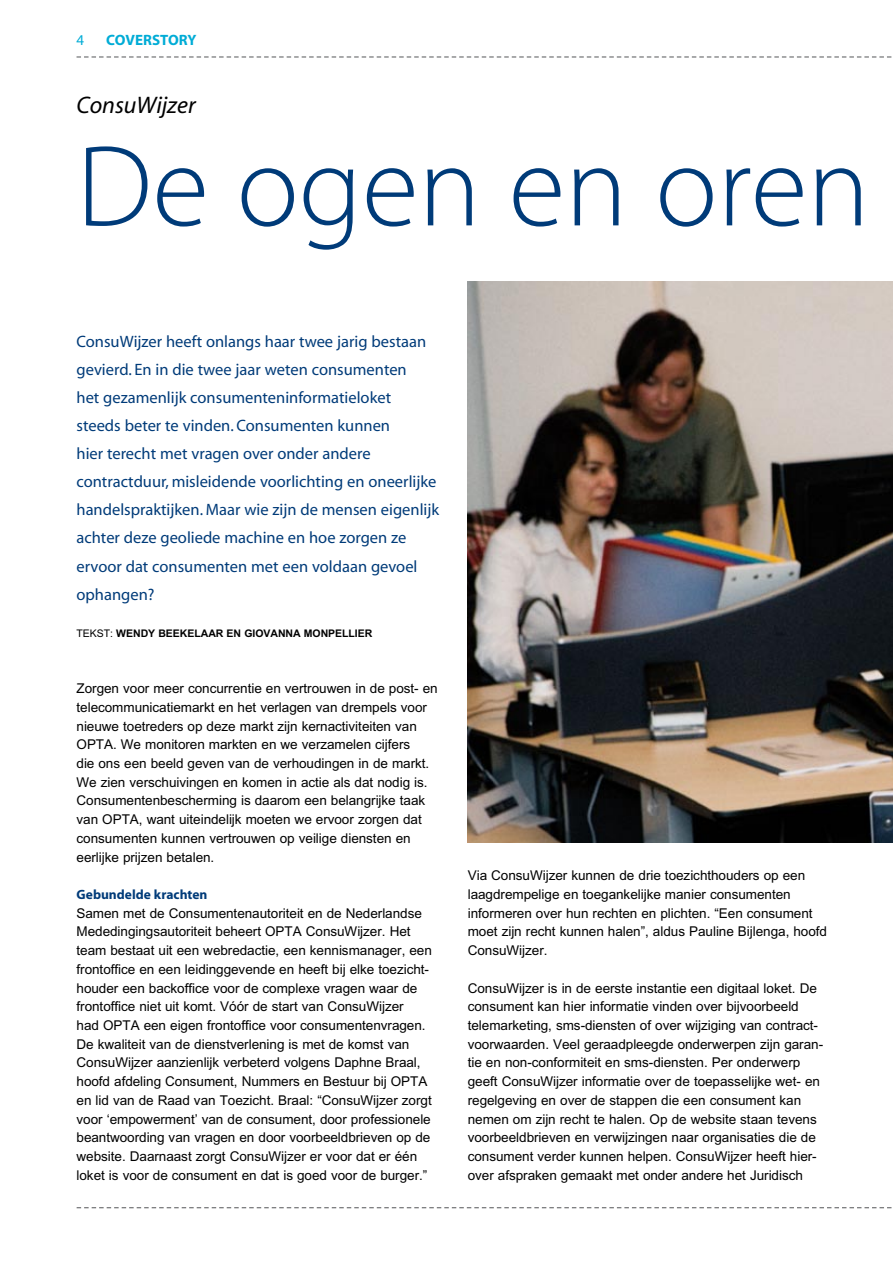
<style>
.page{position:relative;width:893px;height:1263px;background:#fff}
.page>*{position:absolute;margin:0;border:0;box-sizing:border-box;transform-origin:0 0}
.t1{font:116.25px "Myriad MM 215 600";color:#003b79}
.t2{font:24px "Myriad MM It 400 600";color:#000}
.t3{font:16.5px/28px "Myriad MM 400 600";color:#003b79}
.t4{font:15px "Myriad MM 700 600";color:#00acd6}
.t5{font:15px "Myriad MM 400 600";color:#00acd6}
.t6{font:13.5px/18.8px "M Arial";letter-spacing:-.005em;color:#000}
.t7{font:13.5px "Myriad MM 700 600";color:#003b79}
.t8{font:700 10.5px "M Arial";letter-spacing:-.005em;color:#000}
.s1{font-weight:400}
</style>
<div class="page">
<svg style="left:77px;top:56px;width:815px;height:2px"></svg>
<svg style="left:77px;top:1207px;width:815px;height:1px"></svg>
<img style="left:468px;top:281px;width:425px;height:562px">
<p class="t5" style="left:77px;top:33px;width:9px">4</p>
<p class="t4" style="left:106px;top:33px;width:92px">COVERSTORY</p>
<h2 class="t2" style="left:77px;top:93px;width:121px">ConsuWijzer</h2>
<h1 class="t1" style="left:77px;top:130px;width:795px">De ogen en oren</h1>
<p class="t3" style="left:77px;top:328px;width:364px">ConsuWijzer heeft onlangs haar twee jarig bestaan gevierd. En in die twee jaar weten consumenten<br>het gezamenlijk consumenteninformatieloket steeds beter te vinden. Consumenten kunnen<br>hier terecht met vragen over onder andere contractduur, misleidende voorlichting en oneerlijke handelspraktijken. Maar wie zijn de mensen eigenlijk achter deze geoliede machine en hoe zorgen ze ervoor dat consumenten met een voldaan gevoel ophangen?</p>
<p class="t8" style="left:77px;top:627px;width:297px"><span class="s1">TEKST:</span> WENDY BEEKELAAR EN GIOVANNA MONPELLIER</p>
<p class="t6" style="left:77px;top:679px;width:363px">Zorgen voor meer concurrentie en vertrouwen in de post- en telecommunicatiemarkt en het verlagen van drempels voor nieuwe toetreders op deze markt zijn kernactiviteiten van OPTA. We monitoren markten en we verzamelen cijfers<br>die ons een beeld geven van de verhoudingen in de markt.<br>We zien verschuivingen en komen in actie als dat nodig is.<br>Consumentenbescherming is daarom een belangrijke taak van OPTA, want uiteindelijk moeten we ervoor zorgen dat consumenten kunnen vertrouwen op veilige diensten en eerlijke prijzen betalen.</p>
<p class="t7" style="left:77px;top:888px;width:132px">Gebundelde krachten</p>
<p class="t6" style="left:77px;top:903px;width:357px">Samen met de Consumentenautoriteit en de Nederlandse Mededingingsautoriteit beheert OPTA ConsuWijzer. Het team bestaat uit een webredactie, een kennismanager, een frontoffice en een leidinggevende en heeft bij elke toezicht&shy;houder een backoffice voor de complexe vragen waar de frontoffice niet uit komt. Vóór de start van ConsuWijzer<br>had OPTA een eigen frontoffice voor consumentenvragen.<br>De kwaliteit van de dienstverlening is met de komst van ConsuWijzer aanzienlijk verbeterd volgens Daphne Braal, hoofd afdeling Consument, Nummers en Bestuur bij OPTA en lid van de Raad van Toezicht. Braal: “ConsuWijzer zorgt voor ‘empowerment’ van de consument, door professionele beantwoording van vragen en door voorbeeldbrieven op de website. Daarnaast zorgt ConsuWijzer er voor dat er één loket is voor de consument en dat is goed voor de burger.”</p>
<p class="t6" style="left:468px;top:866px;width:361px">Via ConsuWijzer kunnen de drie toezichthouders op een laagdrempelige en toegankelijke manier consumenten informeren over hun rechten en plichten. “Een consument moet zijn recht kunnen halen”, aldus Pauline Bijlenga, hoofd ConsuWijzer.</p>
<p class="t6" style="left:468px;top:978px;width:357px">ConsuWijzer is in de eerste instantie een digitaal loket. De consument kan hier informatie vinden over bijvoorbeeld telemarketing, sms-diensten of over wijziging van contract&shy;voorwaarden. Veel geraadpleegde onderwerpen zijn garan&shy;tie en non-conformiteit en sms-diensten. Per onderwerp geeft ConsuWijzer informatie over de toepasselijke wet- en regelgeving en over de stappen die een consument kan nemen om zijn recht te halen. Op de website staan tevens voorbeeldbrieven en verwijzingen naar organisaties die de consument verder kunnen helpen. ConsuWijzer heeft hier&shy;over afspraken gemaakt met onder andere het Juridisch</p>
</div>
